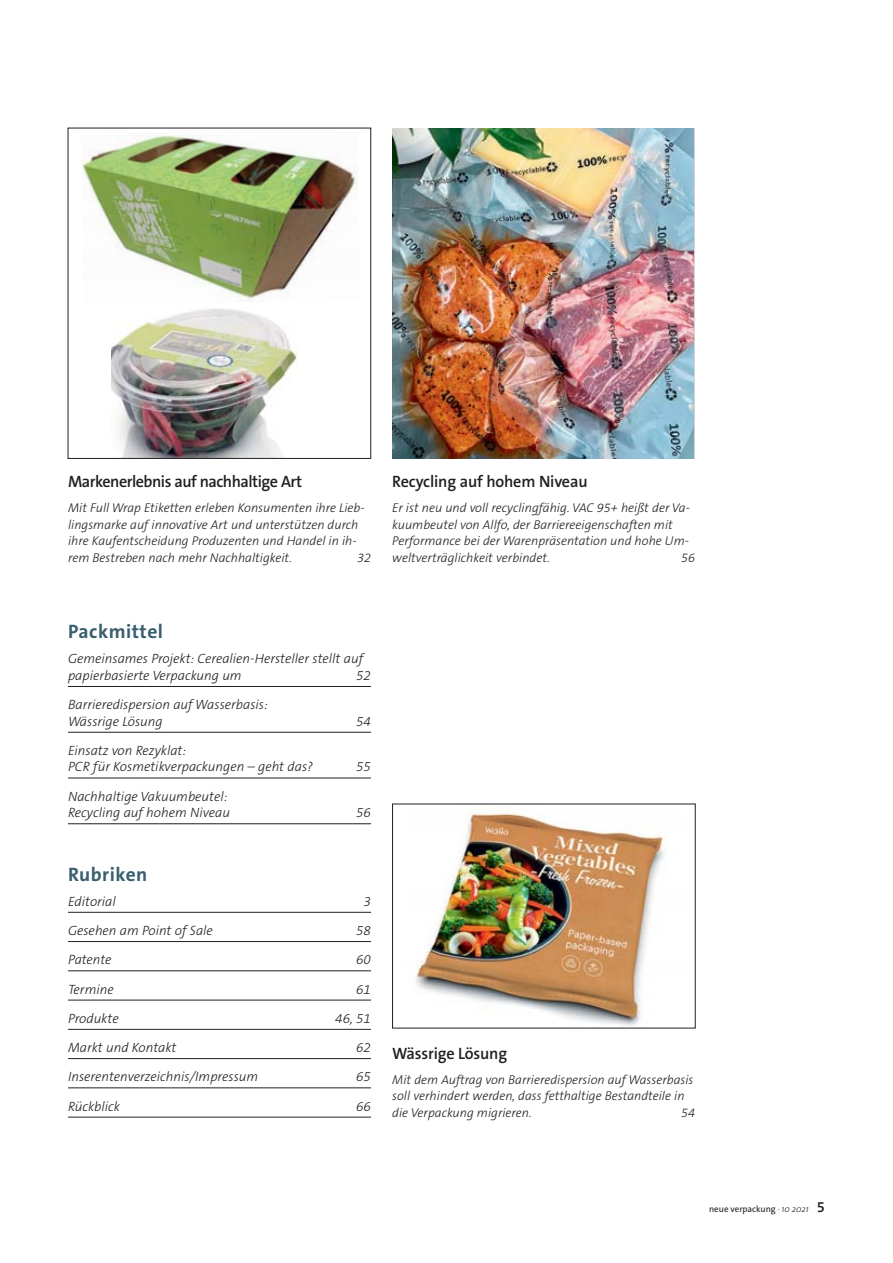
<style>
.page{position:relative;width:893px;height:1263px;background:#fff}
.page>*{position:absolute;margin:0;border:0;box-sizing:border-box;transform-origin:0 0}
.t1{font:700 19.5px "The Sans Os F";letter-spacing:.025em;color:#395e6e}
.t2{font:600 16.5px "The Sans Os F";letter-spacing:-.025em;color:#231f20}
.t3{font:italic 300 13.5px/16.5px "The Sans Os F";color:#231f20}
.t4{font:italic 300 12.75px/16.5px "The Sans Os F";color:#231f20}
.t5{font:9px "The Sans Os F";color:#231f20}
.s1{font-weight:300;font-style:italic}
.s2{font-weight:600;font-size:15px}
</style>
<div class="page">
<img style="left:112px;top:308px;width:185px;height:149px">
<img style="left:82px;top:133px;width:275px;height:167px">
<div style="left:68px;top:128px;width:303px;height:331px;border:1px solid #231f20"></div>
<hr style="left:68px;top:686px;width:303px;height:1px;background:#231f20">
<hr style="left:68px;top:732px;width:303px;height:1px;background:#231f20">
<hr style="left:68px;top:778px;width:303px;height:1px;background:#231f20">
<hr style="left:68px;top:823px;width:303px;height:1px;background:#231f20">
<hr style="left:68px;top:912px;width:303px;height:1px;background:#231f20">
<hr style="left:68px;top:941px;width:303px;height:1px;background:#231f20">
<hr style="left:68px;top:970px;width:303px;height:1px;background:#231f20">
<hr style="left:68px;top:1000px;width:303px;height:1px;background:#231f20">
<hr style="left:68px;top:1029px;width:303px;height:1px;background:#231f20">
<hr style="left:68px;top:1058px;width:303px;height:1px;background:#231f20">
<hr style="left:68px;top:1087px;width:303px;height:1px;background:#231f20">
<hr style="left:68px;top:1117px;width:303px;height:1px;background:#231f20">
<img style="left:392px;top:128px;width:301px;height:331px">
<img style="left:416px;top:812px;width:251px;height:214px">
<p class="t2" style="left:68px;top:474px;width:236px">Markenerlebnis auf nachhaltige Art</p>
<p class="t4" style="left:68px;top:501px;width:298px">Mit Full Wrap Etiketten erleben Konsumenten ihre Lieb&shy;lingsmarke auf innovative Art und unterstützen durch ihre Kaufentscheidung Produzenten und Handel in ih&shy;rem Bestreben nach mehr Nachhaltigkeit.</p>
<p class="t4" style="left:357px;top:551px;width:16px">32</p>
<p class="t2" style="left:392px;top:474px;width:197px">Recycling auf hohem Niveau</p>
<p class="t4" style="left:392px;top:501px;width:299px">Er ist neu und voll recyclingfähig. VAC 95+ heißt der Va&shy;kuumbeutel von Allfo, der Barriereeigenschaften mit Performance bei der Warenpräsentation und hohe Um&shy;weltverträglichkeit verbindet.</p>
<p class="t4" style="left:681px;top:551px;width:16px">56</p>
<h1 class="t1" style="left:68px;top:622px;width:97px">Packmittel</h1>
<p class="t3" style="left:68px;top:652px;width:297px">Gemeinsames Projekt: Cerealien-Hersteller stellt auf papierbasierte Verpackung um</p>
<p class="t3" style="left:356px;top:668px;width:16px">52</p>
<p class="t3" style="left:68px;top:698px;width:201px">Barrieredispersion auf Wasserbasis:<br>Wässrige Lösung</p>
<p class="t3" style="left:68px;top:743px;width:246px">Einsatz von Rezyklat:<br>PCR für Kosmetikverpackungen – geht das?</p>
<p class="t3" style="left:68px;top:789px;width:164px">Nachhaltige Vakuumbeutel:<br>Recycling auf hohem Niveau</p>
<p class="t3" style="left:356px;top:714px;width:16px">54</p>
<p class="t3" style="left:356px;top:760px;width:16px">55</p>
<p class="t3" style="left:356px;top:806px;width:16px">56</p>
<h1 class="t1" style="left:68px;top:865px;width:81px">Rubriken</h1>
<p class="t3" style="left:68px;top:894px;width:49px">Editorial</p>
<p class="t3" style="left:364px;top:894px;width:9px">3</p>
<p class="t3" style="left:68px;top:924px;width:146px">Gesehen am Point of Sale</p>
<p class="t3" style="left:356px;top:924px;width:16px">58</p>
<p class="t3" style="left:68px;top:953px;width:45px">Patente</p>
<p class="t3" style="left:356px;top:953px;width:16px">60</p>
<p class="t3" style="left:68px;top:982px;width:47px">Termine</p>
<p class="t3" style="left:356px;top:982px;width:16px">61</p>
<p class="t3" style="left:68px;top:1011px;width:52px">Produkte</p>
<p class="t3" style="left:335px;top:1011px;width:37px">46, 51</p>
<p class="t3" style="left:68px;top:1041px;width:110px">Markt und Kontakt</p>
<p class="t3" style="left:356px;top:1041px;width:16px">62</p>
<p class="t3" style="left:68px;top:1070px;width:192px">Inserentenverzeichnis/Impressum</p>
<p class="t3" style="left:356px;top:1070px;width:16px">65</p>
<p class="t3" style="left:68px;top:1099px;width:53px">Rückblick</p>
<p class="t3" style="left:356px;top:1099px;width:16px">66</p>
<p class="t2" style="left:392px;top:1045px;width:116px">Wässrige Lösung</p>
<p class="t4" style="left:392px;top:1073px;width:303px">Mit dem Auftrag von Barrieredispersion auf Wasserbasis soll verhindert werden, dass fetthaltige Bestandteile in die Verpackung migrieren.</p>
<p class="t4" style="left:681px;top:1106px;width:16px">54</p>
<p class="t5" style="left:709px;top:1204px;width:117px">neue verpackung <span class="s1">· 10 2021</span> <span class="s2">5</span></p>
</div>
